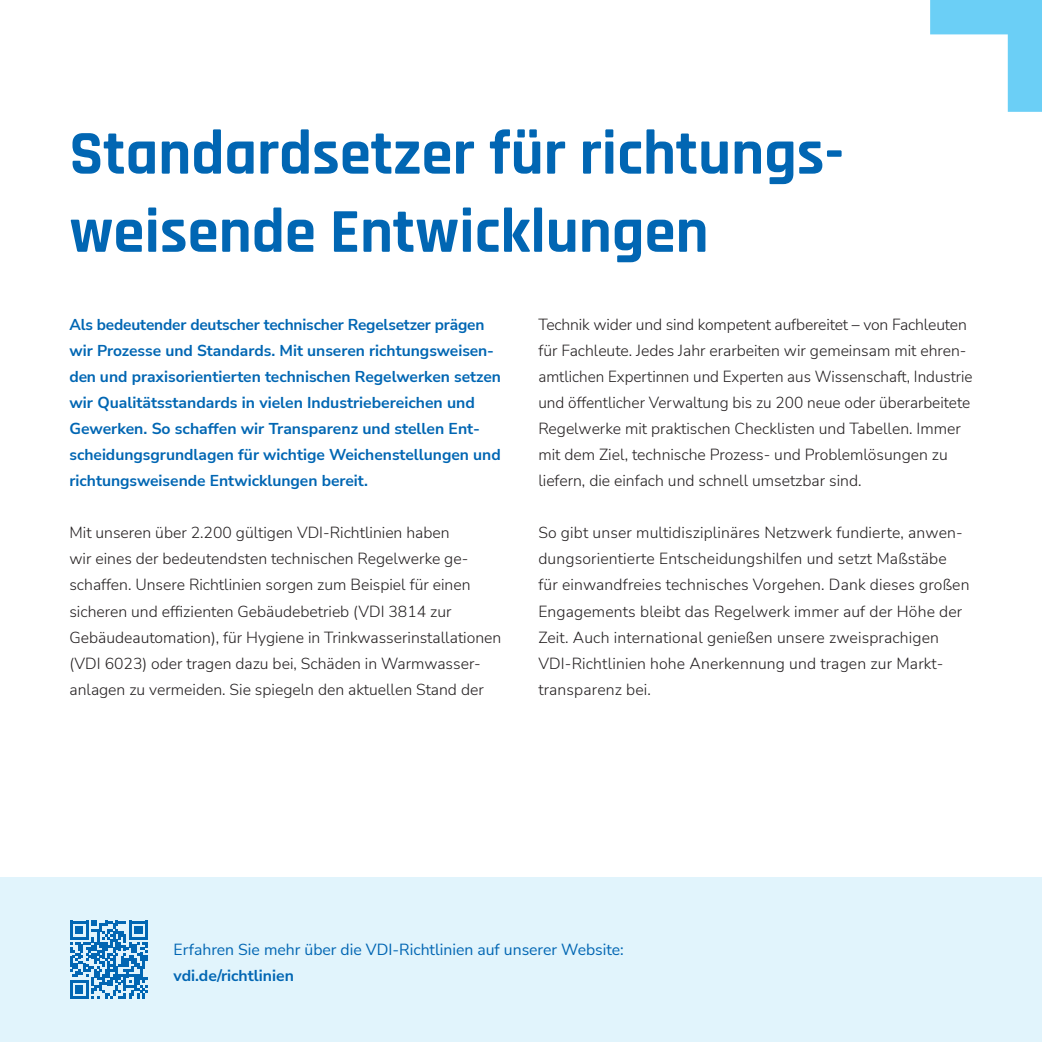
<style>
.page{position:relative;width:1042px;height:1042px;background:#fff}
.page>*{position:absolute;margin:0;border:0;box-sizing:border-box;transform-origin:0 0}
.t1{font:700 63px/78px "Rajdhani";color:#0166b3}
.t2{font:300 15.75px/26.1px "Nunito Sans";color:#231f20}
.t3{font:700 15.75px/26.1px "Nunito Sans";color:#0166b3}
.t4{font:15.75px "Nunito Sans";color:#0166b3}
</style>
<div class="page">
<svg style="left:930px;top:0;width:112px;height:112px"></svg>
<div style="left:0;top:877px;width:1042px;height:165px;background:#e1f4fc"></div>
<svg style="left:70px;top:920px;width:78px;height:78px"></svg>
<h1 class="t1" style="left:69px;top:116px;width:776px">Standardsetzer für richtungs&shy;weisende Entwicklungen</h1>
<p class="t3" style="left:69px;top:311px;width:433px">Als bedeutender deutscher technischer Regelsetzer prägen wir Prozesse und Standards. Mit unseren richtungsweisen&shy;den und praxisorientierten technischen Regelwerken setzen wir Qualitätsstandards in vielen Industriebereichen und Gewerken. So schaffen wir Transparenz und stellen Ent&shy;scheidungsgrundlagen für wichtige Weichenstellungen und richtungsweisende Entwicklungen bereit.</p>
<p class="t2" style="left:69px;top:519px;width:433px">Mit unseren über 2.200 gültigen VDI-Richtlinien haben<br>wir eines der bedeutendsten technischen Regelwerke ge&shy;schaffen. Unsere Richtlinien sorgen zum Beispiel für einen sicheren und effizienten Gebäudebetrieb (VDI 3814 zur Gebäudeautomation), für Hygiene in Trinkwasserinstallationen (VDI 6023) oder tragen dazu bei, Schäden in Warmwasser&shy;anlagen zu vermeiden. Sie spiegeln den aktuellen Stand der</p>
<p class="t2" style="left:538px;top:311px;width:436px">Technik wider und sind kompetent aufbereitet – von Fachleuten für Fachleute. Jedes Jahr erarbeiten wir gemeinsam mit ehren&shy;amtlichen Expertinnen und Experten aus Wissenschaft, Industrie und öffentlicher Verwaltung bis zu 200 neue oder überarbeitete Regelwerke mit praktischen Checklisten und Tabellen. Immer mit dem Ziel, technische Prozess- und Problemlösungen zu liefern, die einfach und schnell umsetzbar sind.</p>
<p class="t2" style="left:538px;top:519px;width:433px">So gibt unser multidisziplinäres Netzwerk fundierte, anwen&shy;dungsorientierte Entscheidungshilfen und setzt Maßstäbe für einwandfreies technisches Vorgehen. Dank dieses großen Engagements bleibt das Regelwerk immer auf der Höhe der Zeit. Auch international genießen unsere zweisprachigen VDI-Richtlinien hohe Anerkennung und tragen zur Markt&shy;transparenz bei.</p>
<p class="t4" style="left:174px;top:939px;width:452px">Erfahren Sie mehr über die VDI-Richtlinien auf unserer Website:</p>
<p class="t3" style="left:174px;top:962px;width:122px">vdi.de/richtlinien</p>
</div>
